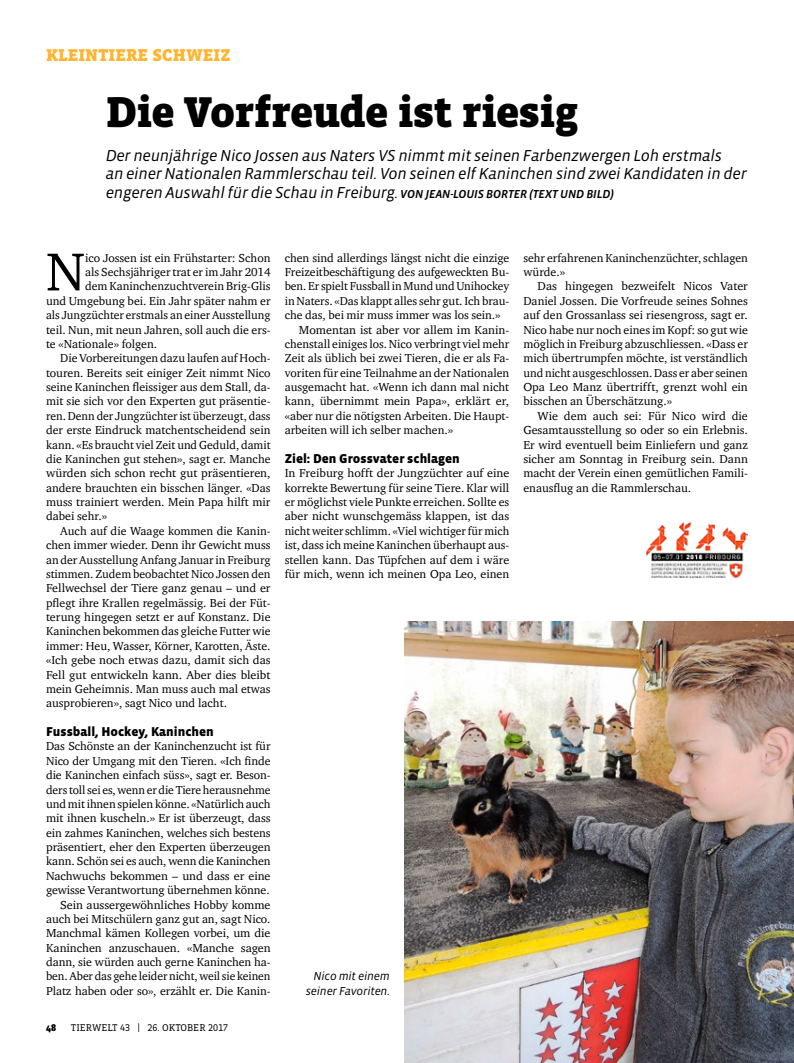
<style>
.page{position:relative;width:794px;height:1063px;background:#fff}
.page>*{position:absolute;margin:0;border:0;box-sizing:border-box;transform-origin:0 0}
.t1{font:54.75px "Charter ITC";color:#000}
.t2{font:900 44.12px "Vista Slab OT";letter-spacing:-.02em;color:#000}
.t3{font:900 17.5px "Vista Slab OT";color:#ffb42f}
.t4{font:italic 16.25px/18.8px "Vista Sans OT";letter-spacing:-.02em;color:#000}
.t5{font:900 13.12px "Vista Sans OT";color:#000}
.t6{font:11.88px/14.4px "Charter ITC";color:#000;text-align:justify}
.t7{font:italic 11.88px/14.4px "Vista Sans OT";letter-spacing:-.02em;color:#000;text-align:right}
.t8{font:10px "Vista Slab OT";color:#000}
.t9{font:900 10px "Vista Slab OT";color:#000}
.s1{font-weight:500;font-size:11.88px}
</style>
<div class="page">
<img style="left:404px;top:621px;width:390px;height:442px">
<img style="left:647px;top:522px;width:101px;height:56px">
<h3 class="t3" style="left:46px;top:46px;width:186px">KLEINTIERE SCHWEIZ</h3>
<h2 class="t2" style="left:106px;top:90px;width:474px">Die Vorfreude ist riesig</h2>
<p class="t4" style="left:106px;top:146px;width:642px">Der neunjährige Nico Jossen aus Naters VS nimmt mit seinen Farbenzwergen Loh erstmals<br>an einer Nationalen Rammlerschau teil. Von seinen elf Kaninchen sind zwei Kandidaten in der engeren Auswahl für die Schau in Freiburg. <span class="s1">VON JEAN-LOUIS BORTER (TEXT UND BILD)</span></p>
<h1 class="t1" style="left:46px;top:238px;width:41px">N</h1>
<p class="t6" style="left:85px;top:250px;width:187px">ico Jossen ist ein Frühstarter: Schon</p>
<p class="t6" style="left:85px;top:265px;width:187px">als Sechsjähriger trat er im Jahr 2014</p>
<p class="t6" style="left:85px;top:279px;width:187px">dem Kaninchenzuchtverein Brig-Glis</p>
<p class="t6" style="left:46px;top:294px;width:226px">und Umgebung bei. Ein Jahr später nahm er</p>
<p class="t6" style="left:46px;top:308px;width:226px">als Jungzüchter erstmals an einer Ausstellung</p>
<p class="t6" style="left:46px;top:322px;width:226px">teil. Nun, mit neun Jahren, soll auch die ers-</p>
<p class="t6" style="left:46px;top:337px;width:113px">te «Nationale» folgen.</p>
<p class="t6" style="left:60px;top:351px;width:212px">Die Vorbereitungen dazu laufen auf Hoch-</p>
<p class="t6" style="left:46px;top:365px;width:226px">touren. Bereits seit einiger Zeit nimmt Nico</p>
<p class="t6" style="left:46px;top:380px;width:226px">seine Kaninchen fleissiger aus dem Stall, da-</p>
<p class="t6" style="left:46px;top:394px;width:226px">mit sie sich vor den Experten gut präsentie-</p>
<p class="t6" style="left:46px;top:409px;width:226px">ren. Denn der Jungzüchter ist überzeugt, dass</p>
<p class="t6" style="left:46px;top:423px;width:226px">der erste Eindruck matchentscheidend sein</p>
<p class="t6" style="left:46px;top:437px;width:226px">kann. «Es braucht viel Zeit und Geduld, damit</p>
<p class="t6" style="left:46px;top:452px;width:226px">die Kaninchen gut stehen», sagt er. Manche</p>
<p class="t6" style="left:46px;top:466px;width:226px">würden sich schon recht gut präsentieren,</p>
<p class="t6" style="left:46px;top:480px;width:226px">andere brauchten ein bisschen länger. «Das</p>
<p class="t6" style="left:46px;top:495px;width:226px">muss trainiert werden. Mein Papa hilft mir</p>
<p class="t6" style="left:46px;top:509px;width:62px">dabei sehr.»</p>
<p class="t6" style="left:60px;top:524px;width:212px">Auch auf die Waage kommen die Kanin-</p>
<p class="t6" style="left:46px;top:538px;width:226px">chen immer wieder. Denn ihr Gewicht muss</p>
<p class="t6" style="left:46px;top:552px;width:226px">an der Ausstellung Anfang Januar in Freiburg</p>
<p class="t6" style="left:46px;top:567px;width:226px">stimmen. Zudem beobachtet Nico Jossen den</p>
<p class="t6" style="left:46px;top:581px;width:226px">Fellwechsel der Tiere ganz genau – und er</p>
<p class="t6" style="left:46px;top:595px;width:226px">pflegt ihre Krallen regelmässig. Bei der Füt-</p>
<p class="t6" style="left:46px;top:610px;width:226px">terung hingegen setzt er auf Konstanz. Die</p>
<p class="t6" style="left:46px;top:624px;width:226px">Kaninchen bekommen das gleiche Futter wie</p>
<p class="t6" style="left:46px;top:639px;width:226px">immer: Heu, Wasser, Körner, Karotten, Äste.</p>
<p class="t6" style="left:46px;top:653px;width:226px">«Ich gebe noch etwas dazu, damit sich das</p>
<p class="t6" style="left:46px;top:667px;width:226px">Fell gut entwickeln kann. Aber dies bleibt</p>
<p class="t6" style="left:46px;top:682px;width:226px">mein Geheimnis. Man muss auch mal etwas</p>
<p class="t6" style="left:46px;top:696px;width:182px">ausprobieren», sagt Nico und lacht.</p>
<p class="t5" style="left:46px;top:725px;width:169px">Fussball, Hockey, Kaninchen</p>
<p class="t6" style="left:46px;top:739px;width:226px;text-align:right">Das Schönste an der Kaninchenzucht ist für Nico der Umgang mit den Tieren. «Ich finde die Kaninchen einfach süss», sagt er. Beson&shy;ders toll sei es, wenn er die Tiere herausnehme und mit ihnen spielen könne. «Natürlich auch mit ihnen kuscheln.» Er ist überzeugt, dass ein zahmes Kaninchen, welches sich bestens präsentiert, eher den Experten überzeugen kann. Schön sei es auch, wenn die Kaninchen Nachwuchs bekommen – und dass er eine gewisse Verantwortung übernehmen könne.<br>Sein aussergewöhnliches Hobby komme auch bei Mitschülern ganz gut an, sagt Nico.<br>Manchmal kämen Kollegen vorbei, um die Kaninchen anzuschauen. «Manche sagen dann, sie würden auch gerne Kaninchen ha&shy;ben. Aber das gehe leider nicht, weil sie keinen Platz haben oder so», erzählt er. Die Kanin-</p>
<p class="t9" style="left:46px;top:1022px;width:11px">48</p>
<p class="t8" style="left:71px;top:1022px;width:159px">TIERWELT 43 | 26. OKTOBER 2017</p>
<p class="t6" style="left:285px;top:250px;width:226px">chen sind allerdings längst nicht die einzige</p>
<p class="t6" style="left:285px;top:265px;width:226px">Freizeitbeschäftigung des aufgeweckten Bu-</p>
<p class="t6" style="left:285px;top:279px;width:226px">ben. Er spielt Fussball in Mund und Unihockey</p>
<p class="t6" style="left:285px;top:294px;width:226px">in Naters. «Das klappt alles sehr gut. Ich brau-</p>
<p class="t6" style="left:285px;top:308px;width:217px">che das, bei mir muss immer was los sein.»</p>
<p class="t6" style="left:299px;top:322px;width:212px">Momentan ist aber vor allem im Kanin-</p>
<p class="t6" style="left:285px;top:337px;width:226px">chenstall einiges los. Nico verbringt viel mehr</p>
<p class="t6" style="left:285px;top:351px;width:226px">Zeit als üblich bei zwei Tieren, die er als Fa-</p>
<p class="t6" style="left:285px;top:365px;width:226px">voriten für eine Teilnahme an der Nationalen</p>
<p class="t6" style="left:285px;top:380px;width:226px">ausgemacht hat. «Wenn ich dann mal nicht</p>
<p class="t6" style="left:285px;top:394px;width:226px">kann, übernimmt mein Papa», erklärt er,</p>
<p class="t6" style="left:285px;top:409px;width:226px">«aber nur die nötigsten Arbeiten. Die Haupt-</p>
<p class="t6" style="left:285px;top:423px;width:170px">arbeiten will ich selber machen.»</p>
<p class="t5" style="left:285px;top:452px;width:177px">Ziel: Den Grossvater schlagen</p>
<p class="t6" style="left:285px;top:466px;width:226px">In Freiburg hofft der Jungzüchter auf eine korrekte Bewertung für seine Tiere. Klar will er möglichst viele Punkte erreichen. Sollte es aber nicht wunschgemäss klappen, ist das nicht weiter schlimm. «Viel wichtiger für mich ist, dass ich meine Kaninchen überhaupt aus&shy;stellen kann. Das Tüpfchen auf dem i wäre für mich, wenn ich meinen Opa Leo, einen</p>
<p class="t6" style="left:523px;top:250px;width:226px">sehr erfahrenen Kaninchenzüchter, schlagen würde.»</p>
<p class="t6" style="left:523px;top:279px;width:226px;text-indent:14px">Das hingegen bezweifelt Nicos Vater Daniel Jossen. Die Vorfreude seines Sohnes auf den Grossanlass sei riesengross, sagt er.<br>Nico habe nur noch eines im Kopf: so gut wie möglich in Freiburg abzuschliessen. «Dass er mich übertrumpfen möchte, ist verständlich und nicht ausgeschlossen. Dass er aber seinen Opa Leo Manz übertrifft, grenzt wohl ein bisschen an Überschätzung.»</p>
<p class="t6" style="left:523px;top:409px;width:226px;text-indent:14px">Wie dem auch sei: Für Nico wird die Gesamtausstellung so oder so ein Erlebnis.<br>Er wird eventuell beim Einliefern und ganz sicher am Sonntag in Freiburg sein. Dann macht der Verein einen gemütlichen Famili&shy;enausflug an die Rammlerschau.</p>
<p class="t7" style="left:306px;top:969px;width:85px">Nico mit einem seiner Favoriten.</p>
</div>
